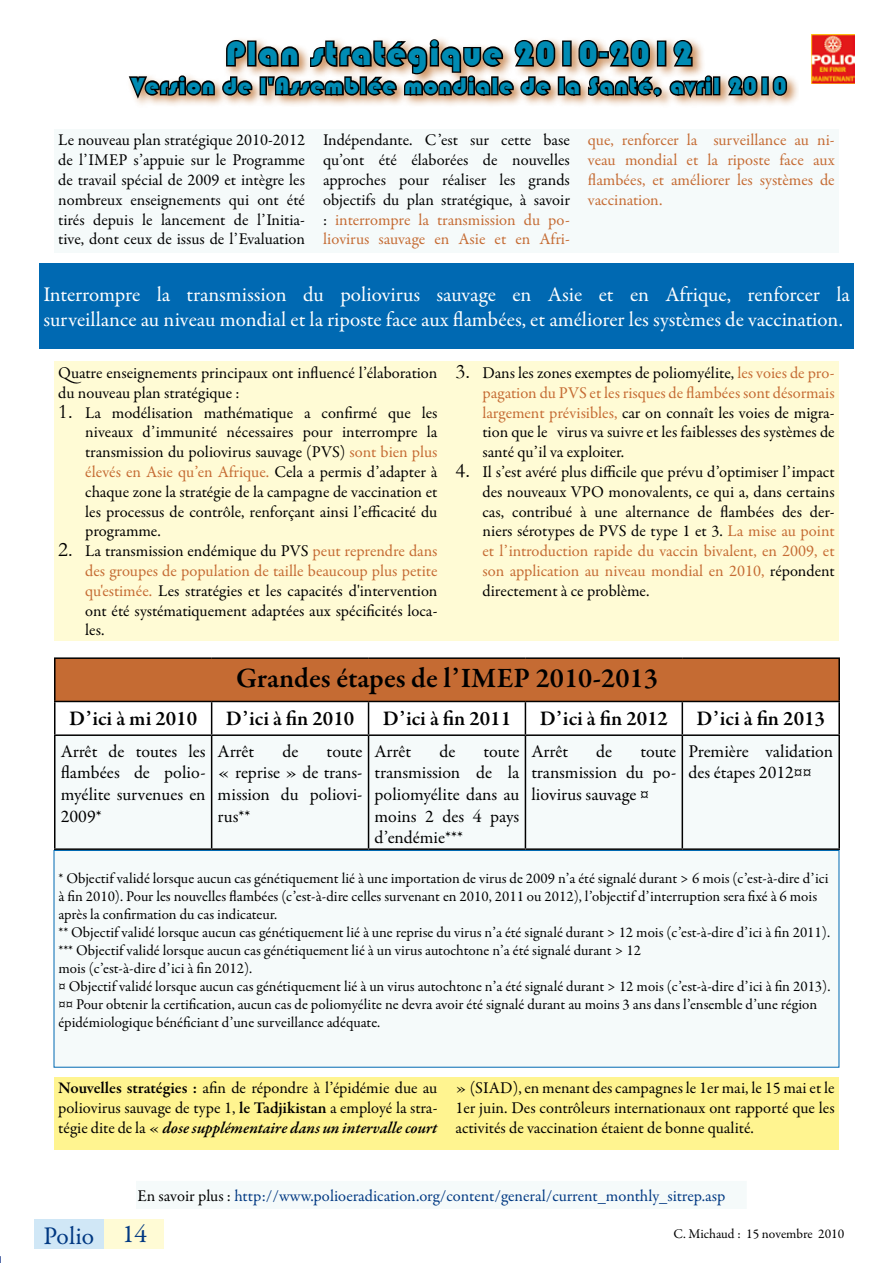
<style>
.page{position:relative;width:893px;height:1263px;background:#fff}
.page>*{position:absolute;margin:0;border:0;box-sizing:border-box;transform-origin:0 0}
.t1{font:34.5px "Bauhaus 93";letter-spacing:.05em;color:#008bb3}
.t2{font:600 28.5px "Garamond Premr Pro";color:#000}
.t3{font:25.5px "Garamond Premr Pro";color:#003882}
.t4{font:24px "Bauhaus 93";letter-spacing:.05em;color:#008bb3}
.t5{font:21px/25.2px "Garamond Premr Pro";letter-spacing:-.005em;color:#fff}
.t6{font:600 21px "Garamond Premr Pro";color:#000}
.t7{font:18px/21.6px "Garamond Premr Pro";color:#000;text-align:justify}
.t8{font:16.5px/19.8px "Garamond Premr Pro";letter-spacing:-.005em;color:#000;text-align:justify}
.t9{font:16.5px/19.8px "Garamond Premr Pro";color:#c56b33;text-align:justify}
.t10{font:16.5px "Garamond Premr Pro";letter-spacing:-.005em;color:#003882}
.t11{font:15px/18px "Garamond Premr Pro";color:#000}
.t12{font:13.5px "Garamond Premr Pro";color:#000}
.s1{color:#c56b33}
.s2{font-family:"Garamond";font-size:21px}
.s3{font-weight:600}
.s4{font-weight:600;font-style:italic}
.s5{color:#000}
</style>
<div class="page">
<div style="left:105px;top:1219px;width:59px;height:30px;background:#fffbd5"></div>
<div style="left:34px;top:1219px;width:70px;height:30px;background:#d0e7f6"></div>
<img style="left:812px;top:35px;width:42px;height:49px">
<div style="left:55px;top:658px;width:784px;height:43px;background:#c56b33"></div>
<div style="left:210px;top:736px;width:474px;height:112px;background:#f5fafa"></div>
<hr style="left:54px;top:657px;width:158px;height:2px;background:#000">
<hr style="left:54px;top:659px;width:2px;height:42px;background:#000">
<hr style="left:212px;top:657px;width:157px;height:2px;background:#000">
<hr style="left:369px;top:657px;width:156px;height:2px;background:#000">
<hr style="left:525px;top:657px;width:157px;height:2px;background:#000">
<hr style="left:682px;top:657px;width:158px;height:2px;background:#000">
<hr style="left:838px;top:659px;width:2px;height:42px;background:#000">
<hr style="left:54px;top:701px;width:158px;height:1px;background:#000">
<hr style="left:54px;top:702px;width:2px;height:32px;background:#000">
<hr style="left:212px;top:701px;width:157px;height:1px;background:#000">
<hr style="left:211px;top:702px;width:1px;height:32px;background:#000">
<hr style="left:369px;top:701px;width:156px;height:1px;background:#000">
<hr style="left:368px;top:702px;width:1px;height:32px;background:#000">
<hr style="left:525px;top:701px;width:157px;height:1px;background:#000">
<hr style="left:525px;top:702px;width:1px;height:32px;background:#000">
<hr style="left:682px;top:701px;width:158px;height:1px;background:#000">
<hr style="left:682px;top:702px;width:1px;height:32px;background:#000">
<hr style="left:838px;top:702px;width:2px;height:32px;background:#000">
<hr style="left:54px;top:734px;width:158px;height:2px;background:#000">
<hr style="left:54px;top:736px;width:2px;height:112px;background:#000">
<hr style="left:212px;top:734px;width:157px;height:2px;background:#000">
<hr style="left:211px;top:736px;width:1px;height:112px;background:#000">
<hr style="left:369px;top:734px;width:156px;height:2px;background:#000">
<hr style="left:368px;top:736px;width:1px;height:112px;background:#000">
<hr style="left:525px;top:734px;width:157px;height:2px;background:#000">
<hr style="left:525px;top:736px;width:1px;height:112px;background:#000">
<hr style="left:682px;top:734px;width:158px;height:2px;background:#000">
<hr style="left:682px;top:736px;width:1px;height:112px;background:#000">
<hr style="left:838px;top:736px;width:2px;height:112px;background:#000">
<hr style="left:54px;top:848px;width:158px;height:2px;background:#000">
<hr style="left:212px;top:848px;width:157px;height:2px;background:#000">
<hr style="left:369px;top:848px;width:156px;height:2px;background:#000">
<hr style="left:525px;top:848px;width:157px;height:2px;background:#000">
<hr style="left:682px;top:848px;width:158px;height:2px;background:#000">
<div style="left:54px;top:850px;width:785px;height:217px;background:#f5fafa"></div>
<div style="left:54px;top:850px;width:785px;height:217px;border:1px solid #0069b2"></div>
<div style="left:54px;top:129px;width:785px;height:124px;background:#f5fafa"></div>
<div style="left:54px;top:362px;width:785px;height:279px;background:#fffbd5"></div>
<div style="left:125px;top:35px;width:673px;height:74px;background:#bc6f2e;opacity:.75"></div>
<div style="left:562px;top:41px;width:10px;height:26px;border:3px solid #000"></div>
<svg style="left:127px;top:35px;width:430px;height:74px"></svg>
<div style="left:558px;top:76px;width:7px;height:19px;border:3px solid #000"></div>
<svg style="left:563px;top:38px;width:152px;height:64px"></svg>
<div style="left:713px;top:76px;width:7px;height:19px;border:3px solid #000"></div>
<svg style="left:726px;top:74px;width:34px;height:24px"></svg>
<div style="left:761px;top:76px;width:8px;height:19px;border:3px solid #000"></div>
<svg style="left:770px;top:74px;width:19px;height:23px"></svg>
<div style="left:137px;top:1182px;width:609px;height:26px;background:#f5fafa"></div>
<div style="left:39px;top:263px;width:815px;height:85px;background:#0069b2"></div>
<div style="left:54px;top:1077px;width:785px;height:72px;background:#fff490"></div>
<h1 class="t1" style="left:226px;top:34px;width:468px">Plan stratégique 2010-2012</h1>
<h3 class="t4" style="left:132px;top:72px;width:656px">Version de l'Assemblée mondiale de la Santé, avril 2010</h3>
<p class="t8" style="left:58px;top:131px;width:248px">Le nouveau plan stratégique 2010-2012 de l’IMEP s’appuie sur le Programme de travail spécial de 2009 et intègre les nombreux enseignements qui ont été tirés depuis le lancement de l’Initia&shy;tive, dont ceux de issus de l’Evaluation</p>
<p class="t8" style="left:323px;top:131px;width:248px">Indépendante. C’est sur cette base qu’ont été élaborées de nouvelles approches pour réaliser les grands objectifs du plan stratégique, à savoir : <span class="s1">interrompre la transmission du po&shy;liovirus sauvage en Asie et en Afri-</span></p>
<p class="t9" style="left:588px;top:131px;width:248px">que, renforcer la surveillance au ni&shy;veau mondial et la riposte face aux flambées, et améliorer les systèmes de vaccination.</p>
<p class="t5" style="left:44px;top:282px;width:808px">Interrompre la transmission du poliovirus sauvage en Asie et en Afrique, renforcer la surveillance au niveau mondial et la riposte face aux flambées, et améliorer les systèmes de vaccination.</p>
<p class="t8" style="left:58px;top:363px;width:381px">Quatre enseignements principaux ont influencé l’élaboration du nouveau plan stratégique :</p>
<p class="t8" style="left:85px;top:403px;width:354px;text-indent:-27px"><span class="s2">1.</span> La modélisation mathématique a confirmé que les niveaux d’immunité nécessaires pour interrompre la transmission du poliovirus sauvage (PVS) <span class="s1">sont bien plus élevés en Asie qu’en Afrique.</span> Cela a permis d’adapter à chaque zone la stratégie de la campagne de vaccination et les processus de contrôle, renforçant ainsi l’efficacité du programme.</p>
<p class="t8" style="left:85px;top:541px;width:354px;text-indent:-27px"><span class="s2">2.</span> La transmission endémique du PVS <span class="s1">peut reprendre dans des groupes de population de taille beaucoup plus petite qu'estimée.</span> Les stratégies et les capacités d'intervention ont été systématiquement adaptées aux spécificités loca&shy;les.</p>
<p class="t8" style="left:482px;top:363px;width:354px;text-indent:-27px"><span class="s2">3.</span> Dans les zones exemptes de poliomyélite, <span class="s1">les voies de pro&shy;pagation du PVS et les risques de flambées sont désormais largement prévisibles,</span> car on connaît les voies de migra&shy;tion que le virus va suivre et les faiblesses des systèmes de santé qu’il va exploiter.</p>
<p class="t8" style="left:482px;top:462px;width:354px;text-indent:-27px"><span class="s2">4.</span> Il s’est avéré plus difficile que prévu d’optimiser l’impact des nouveaux VPO monovalents, ce qui a, dans certains cas, contribué à une alternance de flambées des der&shy;niers sérotypes de PVS de type 1 et 3. <span class="s1">La mise au point et l’introduction rapide du vaccin bivalent, en 2009, et son application au niveau mondial en 2010,</span> répondent directement à ce problème.</p>
<h2 class="t2" style="left:236px;top:661px;width:423px">Grandes étapes de l’IMEP 2010-2013</h2>
<p class="t6" style="left:69px;top:706px;width:129px">D’ici à mi 2010</p>
<p class="t6" style="left:226px;top:706px;width:130px">D’ici à fin 2010</p>
<p class="t6" style="left:383px;top:706px;width:130px">D’ici à fin 2011</p>
<p class="t6" style="left:540px;top:706px;width:130px">D’ici à fin 2012</p>
<p class="t6" style="left:697px;top:706px;width:130px">D’ici à fin 2013</p>
<p class="t7" style="left:61px;top:741px;width:146px">Arrêt de toutes les flambées de polio&shy;myélite survenues en 2009*</p>
<p class="t7" style="left:218px;top:741px;width:38px">Arrêt</p>
<p class="t7" style="left:282px;top:741px;width:18px">de</p>
<p class="t7" style="left:531px;top:741px;width:146px;text-indent:109px">toute transmission du po&shy;liovirus sauvage ¤</p>
<p class="t7" style="left:688px;top:741px;width:146px">Première validation des étapes 2012¤¤</p>
<p class="t7" style="left:218px;top:741px;width:146px;text-indent:109px">toute « reprise » de trans&shy;mission du poliovi&shy;rus**</p>
<p class="t7" style="left:375px;top:741px;width:38px">Arrêt</p>
<p class="t7" style="left:439px;top:741px;width:18px">de</p>
<p class="t7" style="left:375px;top:741px;width:146px;text-indent:109px">toute transmission de la poliomyélite dans au moins 2 des 4 pays d’endémie***</p>
<p class="t7" style="left:531px;top:741px;width:38px">Arrêt</p>
<p class="t7" style="left:596px;top:741px;width:18px">de</p>
<p class="t11" style="left:58px;top:870px;width:773px">* Objectif validé lorsque aucun cas génétiquement lié à une importation de virus de 2009 n’a été signalé durant &gt; 6 mois (c’est-à-dire d’ici à fin 2010). Pour les nouvelles flambées (c’est-à-dire celles survenant en 2010, 2011 ou 2012), l’objectif d’interruption sera fixé à 6 mois après la confirmation du cas indicateur.<br>** Objectif validé lorsque aucun cas génétiquement lié à une reprise du virus n’a été signalé durant &gt; 12 mois (c’est-à-dire d’ici à fin 2011). *** Objectif validé lorsque aucun cas génétiquement lié à un virus autochtone n’a été signalé durant &gt; 12<br>mois (c’est-à-dire d’ici à fin 2012).<br>¤ Objectif validé lorsque aucun cas génétiquement lié à un virus autochtone n’a été signalé durant &gt; 12 mois (c’est-à-dire d’ici à fin 2013). ¤¤ Pour obtenir la certification, aucun cas de poliomyélite ne devra avoir été signalé durant au moins 3 ans dans l’ensemble d’une région épidémiologique bénéficiant d’une surveillance adéquate.</p>
<p class="t8" style="left:58px;top:1078px;width:381px"><span class="s3">Nouvelles stratégies :</span> afin de répondre à l’épidémie due au poliovirus sauvage de type 1, <span class="s3">le Tadjikistan</span> a employé la stra&shy;tégie dite de la « <span class="s4">dose supplémentaire dans un intervalle court</span></p>
<p class="t8" style="left:455px;top:1078px;width:381px">» (SIAD), en menant des campagnes le 1er mai, le 15 mai et le 1er juin. Des contrôleurs internationaux ont rapporté que les activités de vaccination étaient de bonne qualité.</p>
<p class="t10" style="left:138px;top:1186px;width:589px"><span class="s5">En savoir plus :</span> http://www.polioeradication.org/content/general/current_monthly_sitrep.asp</p>
<h3 class="t3" style="left:44px;top:1220px;width:105px">Polio 14</h3>
<p class="t12" style="left:673px;top:1226px;width:172px">C. Michaud : 15 novembre 2010</p>
</div>
